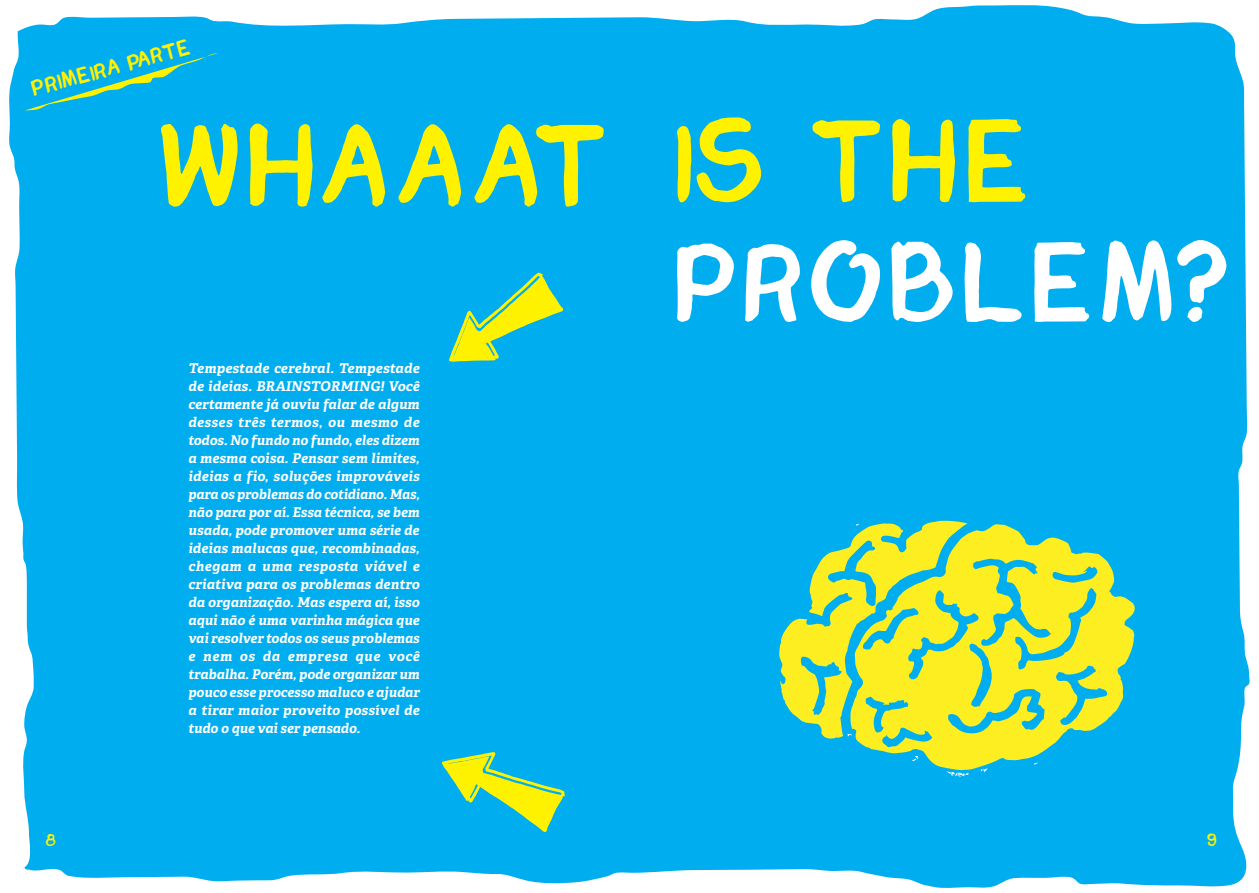
<style>
.page{position:relative;width:1259px;height:893px;background:#fff}
.page>*{position:absolute;margin:0;border:0;box-sizing:border-box;transform-origin:0 0}
.t1{font:117px "Chomp";letter-spacing:.205em;color:#fff200}
.t2{font:112.5px "Chomp";letter-spacing:.225em;color:#fff}
.t3{font:22.5px "Chomp";color:#fff200}
.t4{font:16.5px "Chomp";color:#fff200}
.t5{font:italic 700 13.5px/18px "Adelle";letter-spacing:.01em;color:#fff}
</style>
<div class="page">
<div style="left:9px;top:5px;width:1241px;height:883px;background:#00aeef"></div>
<svg style="left:25px;top:53px;width:193px;height:57px;background:#10b2df"></svg>
<svg style="left:850px;top:524px;width:285px;height:246px;background:#9ad570"></svg>
<svg style="left:912px;top:756px;width:6px;height:5px"></svg>
<svg style="left:946px;top:771px;width:22px;height:6px"></svg>
<svg style="left:1033px;top:762px;width:4px;height:3px"></svg>
<svg style="left:779px;top:521px;width:188px;height:218px;background:#a3d769"></svg>
<svg style="left:980px;top:768px;width:7px;height:4px"></svg>
<svg style="left:449px;top:272px;width:114px;height:90px;background:#5ac699"></svg>
<svg style="left:442px;top:752px;width:123px;height:80px;background:#5ec796"></svg>
<h3 class="t3" style="left:30px;top:80px;width:161px;rotate:-15deg">PRIMEIRA PART E</h3>
<h1 class="t1" style="left:161px;top:117px;width:855px">WHAAAT IS THE</h1>
<p class="t5" style="left:188px;top:360px;width:233px">Tempestade cerebral. Tempestade de ideias. BRAINSTORMING! Você certamente já ouviu falar de algum desses três termos, ou mesmo de todos. No fundo no fundo, eles dizem a mesma coisa. Pensar sem limites, ideias a fio, soluções improváveis para os problemas do cotidiano. Mas, não para por aí. Essa técnica, se bem usada, pode promover uma série de ideias malucas que, recombinadas, chegam a uma resposta viável e criativa para os problemas dentro da organização. Mas espera aí, isso aqui não é uma varinha mágica que vai resolver todos os seus problemas e nem os da empresa que você trabalha. Porém, pode organizar um pouco esse processo maluco e ajudar a tirar maior proveito possível de tudo o que vai ser pensado.</p>
<h2 class="t2" style="left:677px;top:235px;width:539px">PROBLEM?</h2>
<p class="t4" style="left:46px;top:833px;width:7px">8</p>
<p class="t4" style="left:1207px;top:833px;width:7px">9</p>
</div>
